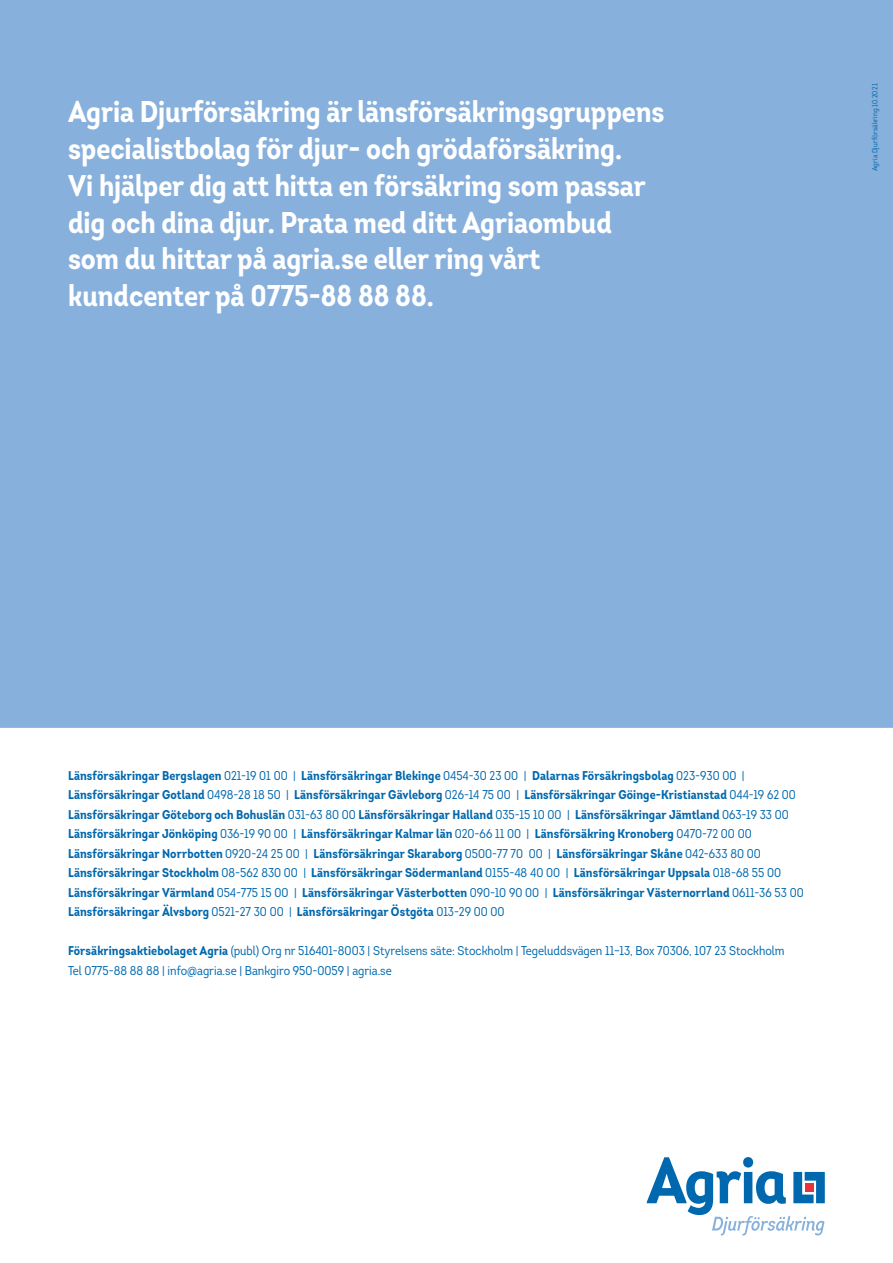
<style>
.page{position:relative;width:893px;height:1263px;background:#fff}
.page>*{position:absolute;margin:0;border:0;box-sizing:border-box;transform-origin:0 0}
.t1{font:700 30px/36.8px "Intro Cond";letter-spacing:-.005em;color:#fff}
.t2{font:700 12.75px/19.5px "Intro Cond";letter-spacing:.01em;color:#0068ae}
.t3{font:12.75px/19.5px "Intro Cond";color:#0068ae}
.t4{font:7.5px "Intro Cond";letter-spacing:.01em;color:#0068ae}
.s1{font-weight:400}
.s2{font-weight:700}
</style>
<div class="page">
<svg style="left:647px;top:1157px;width:178px;height:78px"></svg>
<div style="left:0;top:0;width:893px;height:728px;background:#87b0dc"></div>
<p class="t1" style="left:68px;top:93px;width:598px">Agria Djurförsäkring är länsförsäkringsgruppens specialistbolag för djur- och grödaförsäkring.<br>Vi hjälper dig att hitta en försäkring som passar dig och dina djur. Prata med ditt Agriaombud som du hittar på agria.se eller ring vårt kundcenter på 0775-88 88 88.</p>
<p class="t4" style="left:870px;top:171px;width:89px;rotate:-90deg">Agria Djurförsäkring 10.2021</p>
<p class="t2" style="left:68px;top:765px;width:737px">Länsförsäkringar Bergslagen <span class="s1">021-19 01 00 |</span> Länsförsäkringar Blekinge <span class="s1">0454-30 23 00 |</span> Dalarnas Försäkringsbolag <span class="s1">023-930 00 | </span>Länsförsäkringar Gotland <span class="s1">0498-28 18 50 |</span> Länsförsäkringar Gävleborg <span class="s1">026-14 75 00 |</span> Länsförsäkringar Göinge-Kristianstad <span class="s1">044-19 62 00<br></span>Länsförsäkringar Göteborg och Bohuslän <span class="s1">031-63 80 00</span> Länsförsäkringar Halland <span class="s1">035-15 10 00 |</span> Länsförsäkringar Jämtland <span class="s1">063-19 33 00<br></span>Länsförsäkringar Jönköping <span class="s1">036-19 90 00 |</span> Länsförsäkringar Kalmar län <span class="s1">020-66 11 00 |</span> Länsförsäkring Kronoberg <span class="s1">0470-72 00 00<br></span>Länsförsäkringar Norrbotten <span class="s1">0920-24 25 00 |</span> Länsförsäkringar Skaraborg <span class="s1">0500-77 70 00 |</span> Länsförsäkringar Skåne <span class="s1">042-633 80 00<br></span>Länsförsäkringar Stockholm <span class="s1">08-562 830 00 |</span> Länsförsäkringar Södermanland <span class="s1">0155-48 40 00 |</span> Länsförsäkringar Uppsala <span class="s1">018-68 55 00<br></span>Länsförsäkringar Värmland <span class="s1">054-775 15 00 |</span> Länsförsäkringar Västerbotten <span class="s1">090-10 90 00 |</span> Länsförsäkringar Västernorrland <span class="s1">0611-36 53 00<br></span>Länsförsäkringar Älvsborg <span class="s1">0521-27 30 00 |</span> Länsförsäkringar Östgöta <span class="s1">013-29 00 00</span></p>
<p class="t3" style="left:68px;top:941px;width:718px"><span class="s2">Försäkringsaktiebolaget Agria</span> (publ) Org nr 516401-8003 | Styrelsens säte: Stockholm | Tegeluddsvägen 11–13, Box 70306, 107 23 Stockholm<br>Tel 0775-88 88 88 | info@agria.se | Bankgiro 950-0059 | agria.se</p>
</div>
